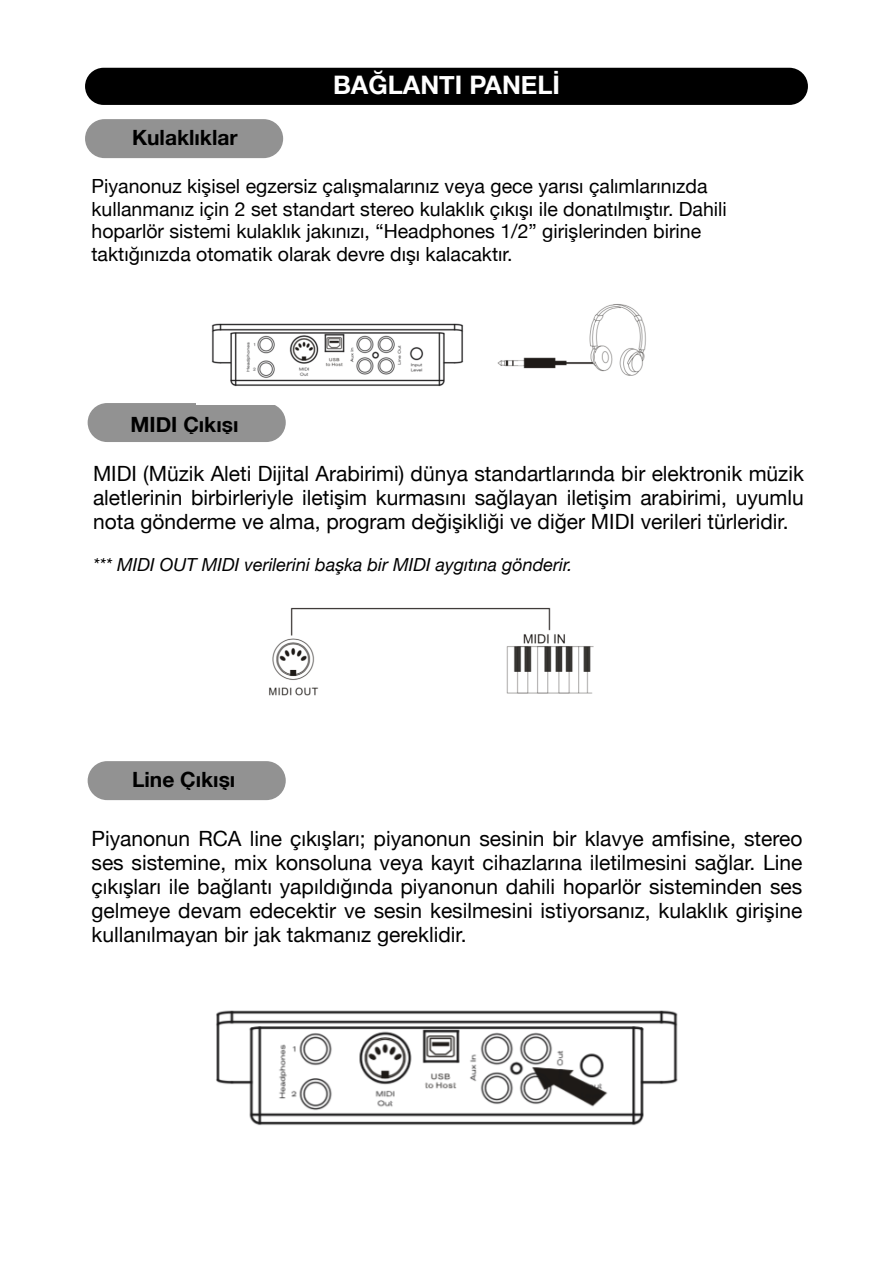
<style>
.page{position:relative;width:893px;height:1263px;background:#fff}
.page>*{position:absolute;margin:0;border:0;box-sizing:border-box;transform-origin:0 0}
.t1{font:700 25.5px "Helvetica Neue";color:#fff}
.t2{font:21px/24px "Helvetica Neue";color:#000;text-align:justify}
.t3{font:700 21px "Helvetica Neue";color:#000}
.t4{font:19.5px/22.5px "Helvetica Neue";color:#000}
.t5{font:italic 18px "Helvetica Neue";color:#000}
</style>
<div class="page">
<div style="left:88px;top:761px;width:198px;height:39px;background:#929292;border-radius:19px"></div>
<div style="left:88px;top:403px;width:198px;height:39px;background:#929292;border-radius:19px"></div>
<div style="left:85px;top:119px;width:198px;height:39px;background:#929292;border-radius:19px"></div>
<div style="left:85px;top:68px;width:723px;height:37px;background:#000;border-radius:19px"></div>
<img style="left:196px;top:304px;width:450px;height:100px">
<img style="left:269px;top:607px;width:325px;height:89px">
<img style="left:216px;top:1010px;width:462px;height:116px">
<p class="t1" style="left:333px;top:65px;width:229px">BA%LANTI PANEL#</p>
<p class="t3" style="left:132px;top:121px;width:107px">Kulaklıklar</p>
<p class="t4" style="left:92px;top:176px;width:637px">Piyanonuz ki"isel egzersiz çalı"malarınız veya gece yarısı çalımlarınızda kullanmanız için 2 set standart stereo kulaklık çıkı"ı ile donatılmı"tır. Dahili hoparlör sistemi kulaklık jakınızı, “Headphones 1/2” giri"lerinden birine taktı#ınızda otomatik olarak devre dı"ı kalacaktır.</p>
<p class="t3" style="left:130px;top:408px;width:109px">MIDI Çıkı!ı</p>
<p class="t2" style="left:93px;top:463px;width:712px">MIDI (Müzik Aleti Dijital Arabirimi) dünya standartlarında bir elektronik müzik aletlerinin birbirleriyle ileti"im kurmasını sa#layan ileti"im arabirimi, uyumlu nota gönderme ve alma, program de#i"ikli#i ve di#er MIDI verileri türleridir.</p>
<p class="t5" style="left:93px;top:552px;width:481px">*** MIDI OUT MIDI verilerini ba!ka bir MIDI aygıtına gönderir.</p>
<p class="t3" style="left:132px;top:763px;width:105px">Line Çıkı!ı</p>
<p class="t2" style="left:92px;top:828px;width:712px">Piyanonun RCA line çıkı"ları; piyanonun sesinin bir klavye amfisine, stereo ses sistemine, mix konsoluna veya kayıt cihazlarına iletilmesini sa#lar. Line çıkı"ları ile ba#lantı yapıldı#ında piyanonun dahili hoparlör sisteminden ses gelmeye devam edecektir ve sesin kesilmesini istiyorsanız, kulaklık giri"ine kullanılmayan bir jak takmanız gereklidir.</p>
</div>
